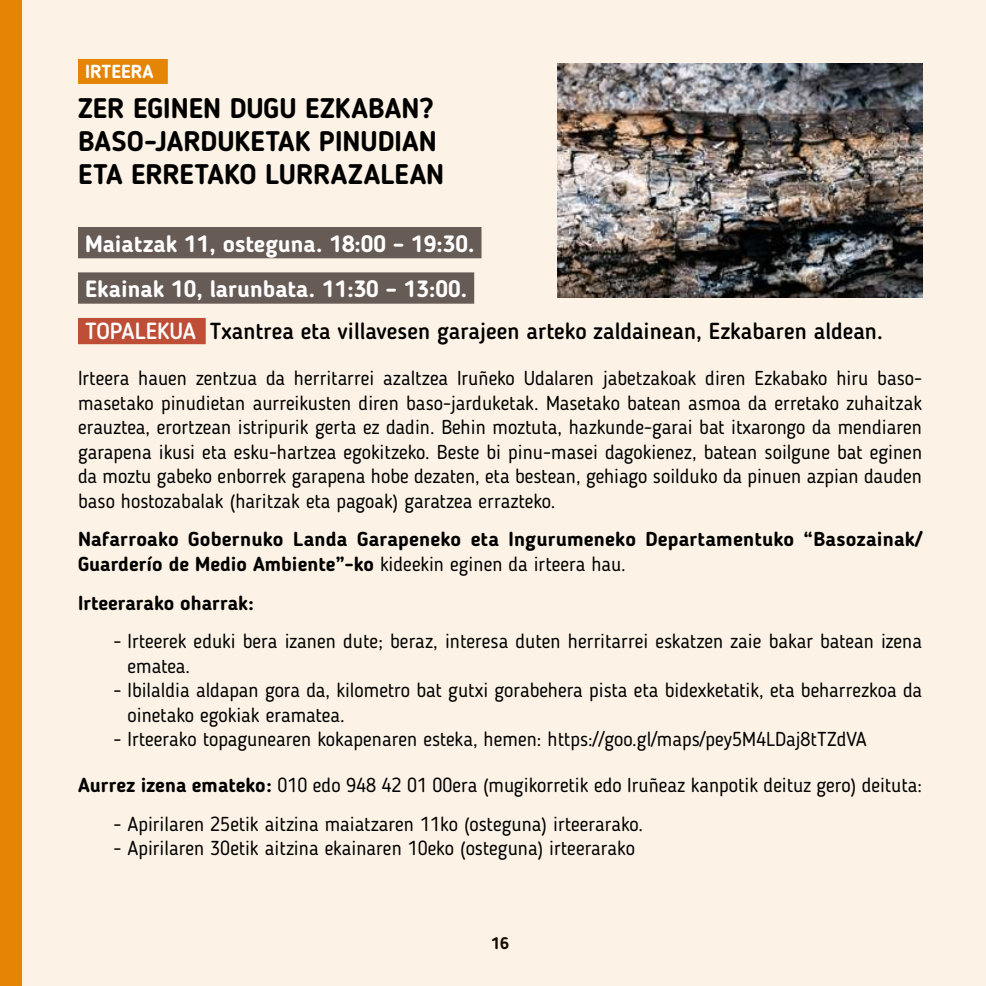
<style>
.page{position:relative;width:986px;height:986px;background:#fff}
.page>*{position:absolute;margin:0;border:0;box-sizing:border-box;transform-origin:0 0}
.t1{font:700 28px/32.8px "Blogger Sans";color:#000}
.t2{font:700 23.25px/45.2px "Blogger Sans";color:#fff}
.t3{font:500 23px "Blogger Sans";color:#000}
.t4{font:20px/24.5px "Blogger Sans";color:#000}
.t5{font:700 20px/24.5px "Blogger Sans";letter-spacing:.01em;color:#000}
.t6{font:700 18.75px "Blogger Sans";color:#fff}
.t7{font:700 16.5px "Blogger Sans";color:#000}
.s1{font-size:23.25px;color:#fff}
.s2{font-weight:400}
.s3{font-weight:700}
</style>
<div class="page">
<div style="left:0;top:0;width:985px;height:985px;background:#fcf3e6"></div>
<div style="left:0;top:0;width:21px;height:985px;background:#e48506"></div>
<div style="left:78px;top:227px;width:403px;height:31px;background:#675b56"></div>
<div style="left:78px;top:272px;width:396px;height:31px;background:#675b56"></div>
<div style="left:78px;top:318px;width:128px;height:26px;background:#be4e36"></div>
<div style="left:78px;top:59px;width:90px;height:25px;background:#e48506"></div>
<img style="left:557px;top:64px;width:364px;height:234px">
<p class="t6" style="left:85px;top:60px;width:70px">IRTEERA</p>
<h1 class="t1" style="left:78px;top:92px;width:367px">ZER EGINEN DUGU EZKABAN?<br>BASO-JARDUKETAK PINUDIAN<br>ETA ERRETAKO LURRAZALEAN</h1>
<p class="t2" style="left:85px;top:221px;width:390px">Maiatzak 11, osteguna. 18:00 – 19:30.<br>Ekainak 10, larunbata. 11:30 – 13:00.</p>
<p class="t3" style="left:85px;top:317px;width:798px"><span class="s1">TOPALEKUA</span> Txantrea eta villavesen garajeen arteko zaldainean, Ezkabaren aldean.</p>
<p class="t4" style="left:78px;top:365px;width:845px;text-align:justify">Irteera hauen zentzua da herritarrei azaltzea Iruñeko Udalaren jabetzakoak diren Ezkabako hiru baso&shy;masetako pinudietan aurreikusten diren baso-jarduketak. Masetako batean asmoa da erretako zuhaitzak erauztea, erortzean istripurik gerta ez dadin. Behin moztuta, hazkunde-garai bat itxarongo da mendiaren garapena ikusi eta esku-hartzea egokitzeko. Beste bi pinu-masei dagokienez, batean soilgune bat eginen da moztu gabeko enborrek garapena hobe dezaten, eta bestean, gehiago soilduko da pinuen azpian dauden baso hostozabalak (haritzak eta pagoak) garatzea errazteko.</p>
<p class="t5" style="left:78px;top:526px;width:845px">Nafarroako Gobernuko Landa Garapeneko eta Ingurumeneko Departamentuko “Basozainak/<br>Guarderío de Medio Ambiente”-ko <span class="s2">kideekin eginen da irteera hau.</span></p>
<p class="t5" style="left:78px;top:590px;width:177px">Irteerarako oharrak:</p>
<p class="t4" style="left:127px;top:628px;width:795px;text-indent:-14px">- Irteerek eduki bera izanen dute; beraz, interesa duten herritarrei eskatzen zaie bakar batean izena ematea.</p>
<p class="t4" style="left:127px;top:677px;width:795px;text-indent:-14px">- Ibilaldia aldapan gora da, kilometro bat gutxi gorabehera pista eta bidexketatik, eta beharrezkoa da oinetako egokiak eramatea.</p>
<p class="t4" style="left:113px;top:726px;width:754px">- Irteerako topagunearen kokapenaren esteka, hemen: https://goo.gl/maps/pey5M4LDaj8tTZdVA</p>
<p class="t4" style="left:78px;top:772px;width:845px"><span class="s3">Aurrez izena emateko:</span> 010 edo 948 42 01 00era (mugikorretik edo Iruñeaz kanpotik deituz gero) deituta:</p>
<p class="t4" style="left:113px;top:811px;width:531px">- Apirilaren 25etik aitzina maiatzaren 11ko (osteguna) irteerarako.</p>
<p class="t4" style="left:113px;top:835px;width:523px">- Apirilaren 30etik aitzina ekainaren 10eko (osteguna) irteerarako</p>
<p class="t7" style="left:491px;top:932px;width:19px">16</p>
</div>
